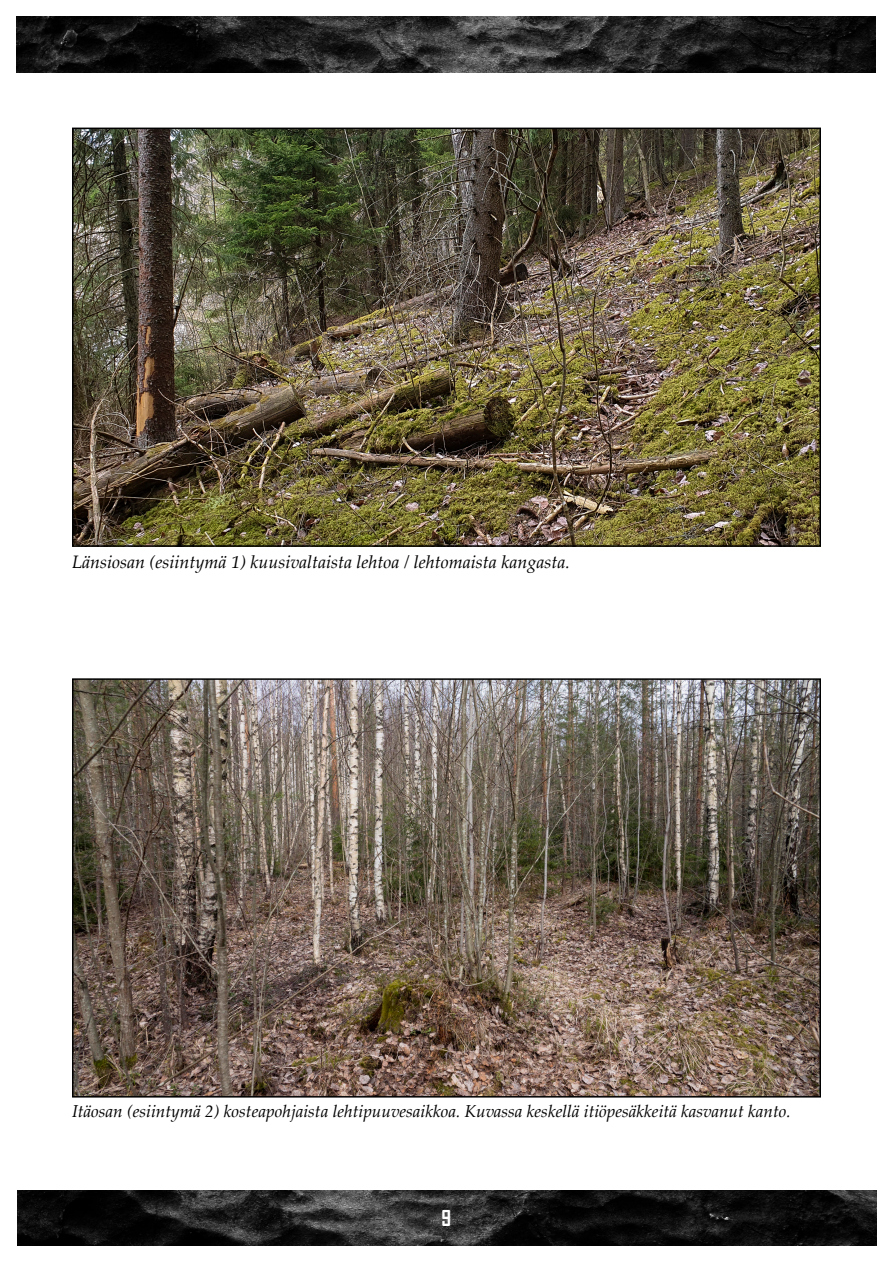
<style>
.page{position:relative;width:893px;height:1263px;background:#fff}
.page>*{position:absolute;margin:0;border:0;box-sizing:border-box;transform-origin:0 0}
.t1{font:700 21px "Agency FB";color:#fff}
.Perusteksti{font:italic 18px "Palatino Linotype";color:#000}
.Perusteksti-2{font:italic 17.25px "Palatino Linotype";color:#000}
</style>
<div class="page">
<img style="left:17px;top:17px;width:859px;height:55px">
<img style="left:17px;top:1191px;width:859px;height:55px">
<img style="left:75px;top:681px;width:743px;height:413px">
<div style="left:72px;top:678px;width:749px;height:419px;border:2px solid #000"></div>
<img style="left:75px;top:131px;width:743px;height:413px">
<div style="left:72px;top:128px;width:749px;height:419px;border:2px solid #000"></div>
<p class="Perusteksti" style="left:72px;top:549px;width:499px">Länsiosan (esiintymä 1) kuusivaltaista lehtoa / lehtomaista kangasta.</p>
<p class="Perusteksti-2" style="left:72px;top:1099px;width:720px">Itäosan (esiintymä 2) kosteapohjaista lehtipuuvesaikkoa. Kuvassa keskellä itiöpesäkkeitä kasvanut kanto.</p>
<p class="t1" style="left:442px;top:1205px;width:11px">9</p>
</div>
